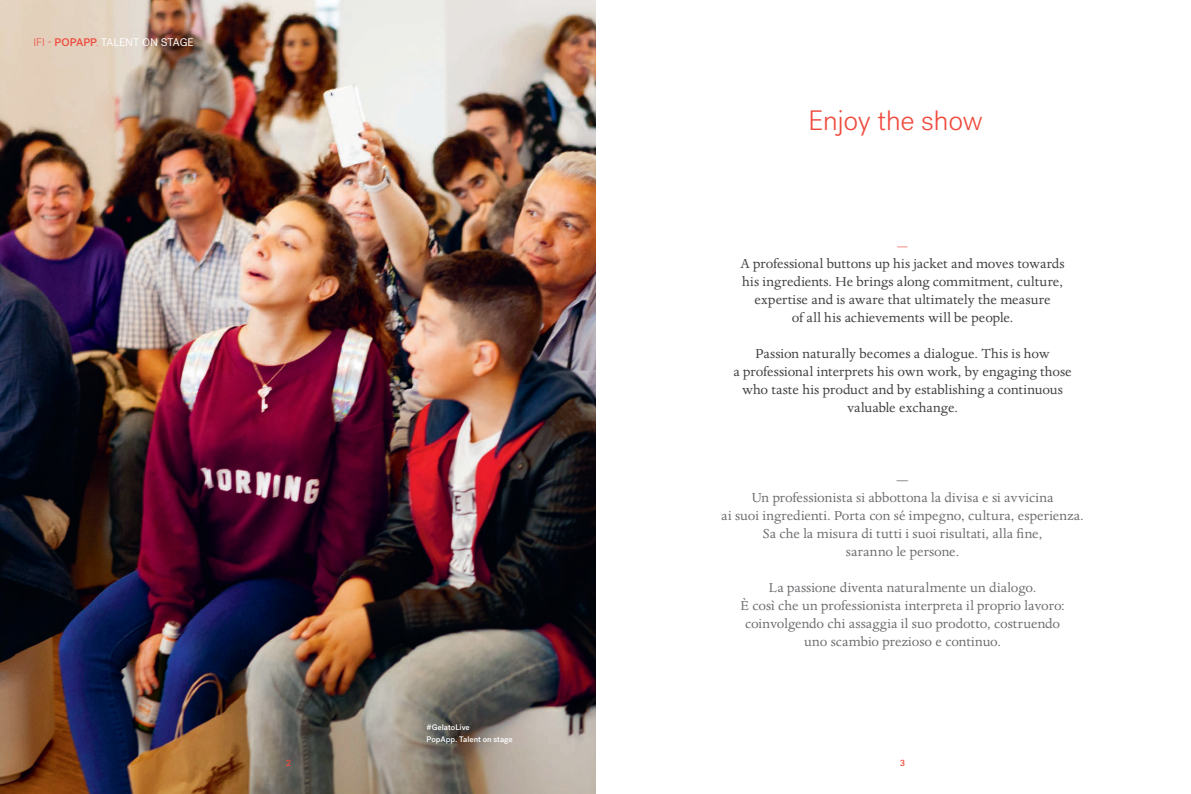
<style>
.page{position:relative;width:1191px;height:794px;background:#fff}
.page>*{position:absolute;margin:0;border:0;box-sizing:border-box;transform-origin:0 0}
.Titoli_Bold{font:300 28px "Post Grotesk";letter-spacing:-.015em;color:#ef4b3d}
.In_evidenza_graziato{font:15px/18px "Dante MT Std";color:#6c6d70;text-align:center}
.In_evidenza_graziato-2{font:15px "Dante MT Std";letter-spacing:.005em;color:#3e3e3f}
.In_evidenza_graziato-3{font:15px "Dante MT Std";color:#ef4b3d}
.In_evidenza_graziato-4{font:700 15px "Dante MT Std";color:#6c6d70}
.CAPITOLI{font:11px "Post Grotesk";color:#fff}
.t1{font:500 9px "Post Grotesk";color:#ef4b3d}
.Dida{font:500 8px "Post Grotesk";letter-spacing:.005em;color:#fff}
.s1{font-weight:300;color:#ef4b3d}
.s2{font-weight:500;color:#ef4b3d}
</style>
<div class="page">
<img style="left:0;top:0;width:595px;height:794px">
<p class="CAPITOLI" style="left:33px;top:35px;width:162px"><span class="s1">IFI -</span> <span class="s2">POPAPP</span><span class="s1">.</span> TALENT ON STAGE</p>
<p class="Titoli_Bold" style="left:808px;top:104px;width:176px">Enjoy the show</p>
<p class="In_evidenza_graziato-3" style="left:897px;top:236px;width:13px">-</p>
<p class="In_evidenza_graziato-2" style="left:740px;top:254px;width:326px">A professional buttons up his jacket and moves towards</p>
<p class="In_evidenza_graziato-2" style="left:742px;top:272px;width:322px">his ingredients. He brings along commitment, culture,</p>
<p class="In_evidenza_graziato-2" style="left:754px;top:290px;width:297px">expertise and is aware that ultimately the measure</p>
<p class="In_evidenza_graziato-2" style="left:791px;top:308px;width:223px">of all his achievements will be people.</p>
<p class="In_evidenza_graziato-2" style="left:755px;top:344px;width:296px">Passion naturally becomes a dialogue. This is how</p>
<p class="In_evidenza_graziato-2" style="left:733px;top:362px;width:340px">a professional interprets his own work, by engaging those</p>
<p class="In_evidenza_graziato-2" style="left:742px;top:380px;width:322px">who taste his product and by establishing a continuous</p>
<p class="In_evidenza_graziato-2" style="left:847px;top:398px;width:112px">valuable exchange.</p>
<p class="Dida" style="left:426px;top:722px;width:45px">#GelatoLive</p>
<p class="Dida" style="left:426px;top:734px;width:88px">PopApp. Talent on stage</p>
<p class="In_evidenza_graziato-4" style="left:897px;top:471px;width:13px">-</p>
<p class="In_evidenza_graziato" style="left:751px;top:488px;width:303px">Un professionista si abbottona la divisa e si avvicina</p>
<p class="In_evidenza_graziato" style="left:721px;top:506px;width:364px">ai suoi ingredienti. Porta con sé impegno, cultura, esperienza.<br>Sa che la misura di tutti i suoi risultati, alla fine,</p>
<p class="In_evidenza_graziato" style="left:846px;top:542px;width:115px">saranno le persone.</p>
<p class="In_evidenza_graziato" style="left:769px;top:578px;width:269px">La passione diventa naturalmente un dialogo.</p>
<p class="In_evidenza_graziato" style="left:740px;top:596px;width:326px">È così che un professionista interpreta il proprio lavoro: coinvolgendo chi assaggia il suo prodotto, costruendo</p>
<p class="In_evidenza_graziato" style="left:804px;top:632px;width:198px">uno scambio prezioso e continuo.</p>
<p class="t1" style="left:286px;top:757px;width:7px">2</p>
<p class="t1" style="left:899px;top:757px;width:7px">3</p>
</div>
